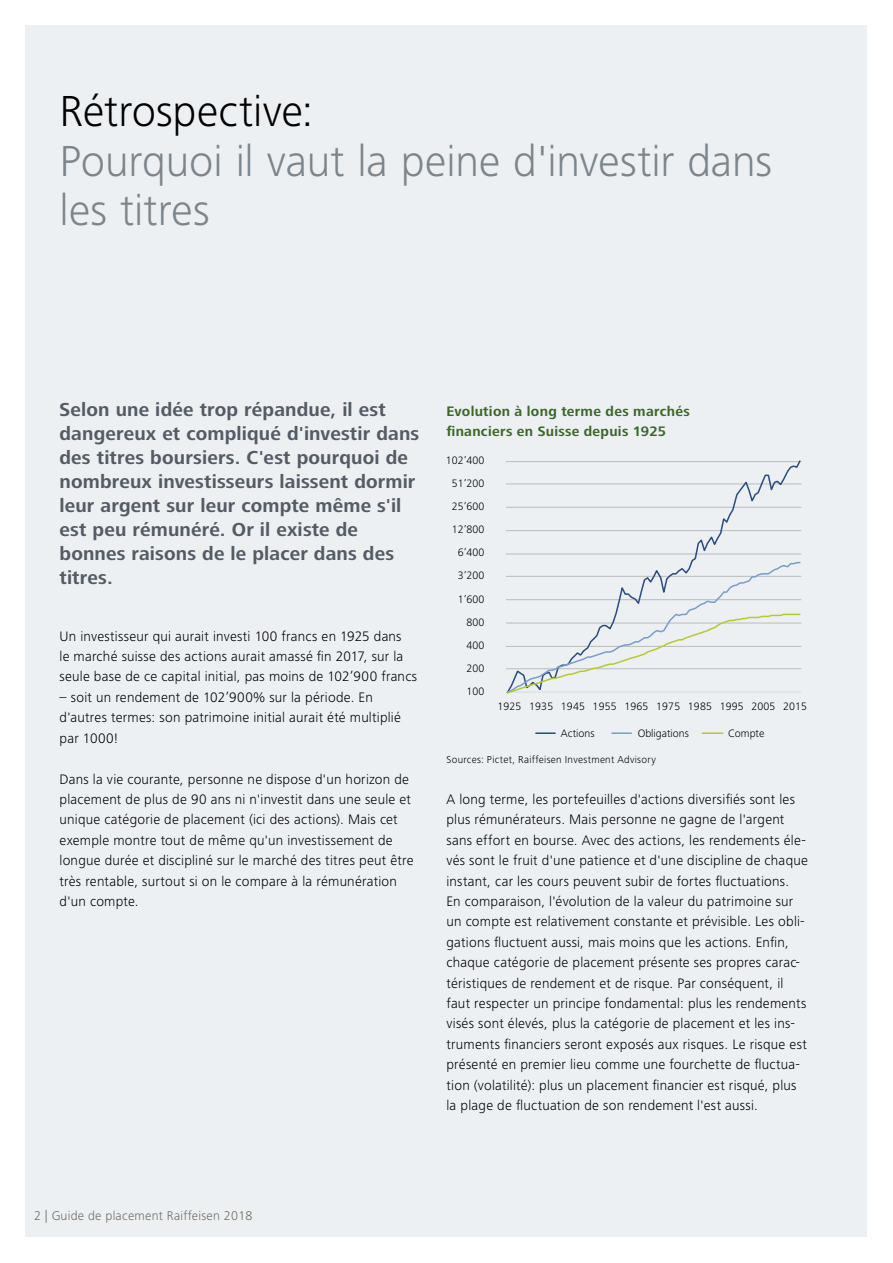
<style>
.page{position:relative;width:893px;height:1263px;background:#fff}
.page>*{position:absolute;margin:0;border:0;box-sizing:border-box;transform-origin:0 0}
.t1{font:300 45px/49.5px "Frutiger Next LT";letter-spacing:-.005em;color:#7b858b}
.t2{font:300 45px "Frutiger Next LT";color:#000}
.t3{font:700 19.5px/24px "Frutiger Next LT";letter-spacing:.01em;color:#535b65}
.t4{font:300 14.25px/20.4px "Frutiger Next LT";letter-spacing:.015em;color:#000}
.t5{font:700 14.25px/20.4px "Frutiger Next LT";letter-spacing:.02em;color:#3b6827}
.t6{font:300 13.2px "Frutiger Next LT";letter-spacing:.02em;color:#6d6a63}
.t7{font:300 11.1px/23.4px "Frutiger Next LT";letter-spacing:.015em;color:#000}
.t8{font:300 10.5px "Frutiger Next LT";letter-spacing:.03em;color:#000}
</style>
<div class="page">
<div style="left:26px;top:26px;width:841px;height:1211px;background:#edf0f3"></div>
<svg style="left:506px;top:460px;width:296px;height:209px"></svg>
<svg style="left:506px;top:561px;width:295px;height:133px"></svg>
<svg style="left:536px;top:732px;width:19px;height:2px"></svg>
<svg style="left:612px;top:732px;width:19px;height:2px"></svg>
<hr style="left:702px;top:732px;width:21px;height:2px;background:#b6ca2e">
<h1 class="t2" style="left:60px;top:86px;width:256px">Rétrospective:</h1>
<h1 class="t1" style="left:60px;top:136px;width:714px">Pourquoi il vaut la peine d'investir dans les titres</h1>
<p class="t3" style="left:60px;top:398px;width:361px">Selon une idée trop répandue, il est dangereux et compliqué d'investir dans des titres boursiers. C'est pourquoi de nombreux investisseurs laissent dormir leur argent sur leur compte même s'il est peu rémunéré. Or il existe de bonnes raisons de le placer dans des titres.</p>
<p class="t4" style="left:60px;top:626px;width:359px">Un investisseur qui aurait investi 100 francs en 1925 dans<br>le marché suisse des actions aurait amassé fin 2017, sur la seule base de ce capital initial, pas moins de 102’900 francs</p>
<p class="t4" style="left:60px;top:687px;width:343px">– soit un rendement de 102’900% sur la période. En d'autres termes: son patrimoine initial aurait été multiplié par 1000!</p>
<p class="t4" style="left:60px;top:769px;width:356px">Dans la vie courante, personne ne dispose d'un horizon de placement de plus de 90 ans ni n'investit dans une seule et unique catégorie de placement (ici des actions). Mais cet exemple montre tout de même qu'un investissement de longue durée et discipliné sur le marché des titres peut être très rentable, surtout si on le compare à la rémunération d'un compte.</p>
<p class="t5" style="left:446px;top:401px;width:245px">Evolution à long terme des marchés financiers en Suisse depuis 1925</p>
<p class="t7" style="left:446px;top:448px;width:40px">102’400</p>
<p class="t7" style="left:452px;top:472px;width:34px">51’200</p>
<p class="t7" style="left:452px;top:495px;width:34px">25’600</p>
<p class="t7" style="left:452px;top:518px;width:34px">12’800</p>
<p class="t7" style="left:458px;top:541px;width:28px">6’400</p>
<p class="t7" style="left:458px;top:564px;width:28px">3’200<br>1’600</p>
<p class="t7" style="left:466px;top:610px;width:20px">800</p>
<p class="t7" style="left:466px;top:633px;width:20px">400</p>
<p class="t7" style="left:466px;top:656px;width:20px">200</p>
<p class="t7" style="left:466px;top:680px;width:20px">100</p>
<p class="t7" style="left:497px;top:695px;width:311px">1925 1935 1945 1955 1965 1975 1985 1995 2005 2015</p>
<p class="t7" style="left:561px;top:722px;width:35px">Actions</p>
<p class="t7" style="left:638px;top:722px;width:53px">Obligations</p>
<p class="t7" style="left:728px;top:722px;width:38px">Compte</p>
<p class="t8" style="left:446px;top:754px;width:211px">Sources: Pictet, Raiffeisen Investment Advisory</p>
<p class="t4" style="left:446px;top:789px;width:363px">A long terme, les portefeuilles d'actions diversifiés sont les plus rémunérateurs. Mais personne ne gagne de l'argent sans effort en bourse. Avec des actions, les rendements éle&shy;vés sont le fruit d'une patience et d'une discipline de chaque instant, car les cours peuvent subir de fortes fluctuations.<br>En comparaison, l'évolution de la valeur du patrimoine sur un compte est relativement constante et prévisible. Les obli&shy;gations fluctuent aussi, mais moins que les actions. Enfin, chaque catégorie de placement présente ses propres carac&shy;téristiques de rendement et de risque. Par conséquent, il faut respecter un principe fondamental: plus les rendements visés sont élevés, plus la catégorie de placement et les ins&shy;truments financiers seront exposés aux risques. Le risque est présenté en premier lieu comme une fourchette de fluctua&shy;tion (volatilité): plus un placement financier est risqué, plus la plage de fluctuation de son rendement l'est aussi.</p>
<p class="t6" style="left:34px;top:1209px;width:220px">2 | Guide de placement Raiffeisen 2018</p>
</div>
